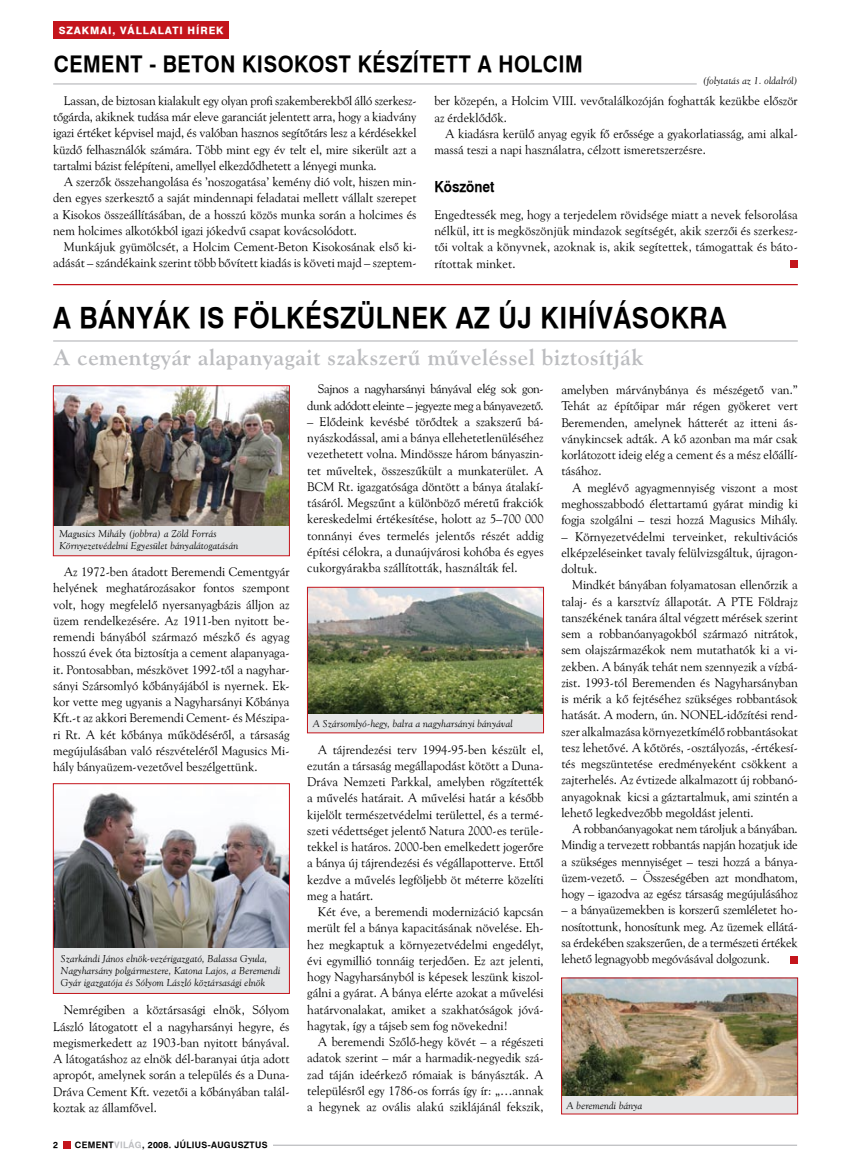
<style>
.page{position:relative;width:851px;height:1170px;background:#fff}
.page>*{position:absolute;margin:0;border:0;box-sizing:border-box;transform-origin:0 0}
.t1{font:28.75px "H Swiss 721 BT Bold";letter-spacing:.025em;color:#000;scale:.9 1}
.t2{font:22.5px "H Goudy Old Style BT Bold";letter-spacing:.025em;color:#bcbdc0}
.t3{font:22.5px "H Swiss 721 BT Bold";letter-spacing:.025em;color:#000;scale:.9 1}
.t4{font:15px "H Swiss 721 BT Bold";color:#000;scale:.9 1}
.t5{font:12.5px/16.2px "H Goudy Old Style BT";color:#000;text-align:justify}
.t6{font:12.5px/16.2px "H Goudy Old Style BT";letter-spacing:-.03em;color:#000;text-align:right}
.t7{font:10px/12px "H Goudy Old Style BT Italic";letter-spacing:.02em;color:#000}
.t8{font:10px "H Swiss 721 Heavy BT";letter-spacing:.09em;color:#fff}
.t9{font:8.75px "H Swiss 721 BT Bold";letter-spacing:.04em;color:#000}
.s1{color:#bcbdc0}
</style>
<div class="page">
<hr style="left:273px;top:1144px;width:524px;height:1px;background:#bcbdc0">
<div style="left:63px;top:1141px;width:7px;height:7px;background:#c4151c"></div>
<div style="left:53px;top:21px;width:176px;height:18px;background:#c4151c"></div>
<div style="left:790px;top:261px;width:7px;height:7px;background:#c4151c"></div>
<hr style="left:53px;top:83px;width:643px;height:2px;background:#bcbdc0">
<hr style="left:53px;top:340px;width:744px;height:1px;background:#bcbdc0">
<div style="left:53px;top:385px;width:236px;height:170px;background:#e6e7e8"></div>
<img style="left:55px;top:387px;width:232px;height:138px">
<div style="left:53px;top:385px;width:236px;height:171px;border:1px solid #c4151c"></div>
<div style="left:53px;top:783px;width:236px;height:210px;background:#e6e7e8"></div>
<img style="left:55px;top:785px;width:232px;height:162px">
<div style="left:53px;top:783px;width:236px;height:210px;border:1px solid #c4151c"></div>
<svg style="left:561px;top:977px;width:236px;height:136px;background:#d9ccca"></svg>
<img style="left:563px;top:979px;width:232px;height:116px">
<hr style="left:53px;top:284px;width:744px;height:1px;background:#c4151c">
<div style="left:790px;top:956px;width:7px;height:7px;background:#c4151c"></div>
<div style="left:307px;top:587px;width:236px;height:145px;background:#e6e7e8"></div>
<img style="left:309px;top:589px;width:232px;height:124px">
<div style="left:307px;top:587px;width:236px;height:146px;border:1px solid #c4151c"></div>
<p class="t8" style="left:59px;top:24px;width:166px">SZAKMAI, VÁLLALATI HÍREK</p>
<h2 class="t3" style="left:54px;top:50px;width:589px">CEMENT - BETON KISOKOST KÉSZÍTETT A HOLCIM</h2>
<p class="t7" style="left:702px;top:74px;width:96px">(folytatás az 1. oldalról)</p>
<p class="t5" style="left:53px;top:92px;width:365px;text-indent:11px">Lassan, de biztosan kialakult egy olyan profi szakemberekből álló szerkesz&shy;tőgárda, akiknek tudása már eleve garanciát jelentett arra, hogy a kiadvány igazi értéket képvisel majd, és valóban hasznos segítőtárs lesz a kérdésekkel küzdő felhasználók számára. Több mint egy év telt el, mire sikerült azt a tartalmi bázist felépíteni, amellyel elkezdődhetett a lényegi munka.</p>
<p class="t5" style="left:53px;top:173px;width:365px;text-indent:11px">A szerzők összehangolása és ’noszogatása’ kemény dió volt, hiszen min&shy;den egyes szerkesztő a saját mindennapi feladatai mellett vállalt szerepet a Kisokos összeállításában, de a hosszú közös munka során a holcimes és nem holcimes alkotókból igazi jókedvű csapat kovácsolódott.</p>
<p class="t5" style="left:53px;top:238px;width:365px;text-align:right">Munkájuk gyümölcsét, a Holcim Cement-Beton Kisokosának első ki&shy;adását – szándékaink szerint több bővített kiadás is követi majd – szep-tem-</p>
<p class="t5" style="left:434px;top:93px;width:365px">ber közepén, a Holcim VIII. vevőtalálkozóján foghatták kezükbe először az érdeklődők.</p>
<p class="t5" style="left:434px;top:125px;width:365px;text-indent:11px">A kiadásra kerülő anyag egyik fő erőssége a gyakorlatiasság, ami alkal&shy;massá teszi a napi használatra, célzott ismeretszerzésre.</p>
<p class="t4" style="left:434px;top:178px;width:68px">KÖSZÖNET</p>
<p class="t5" style="left:434px;top:206px;width:365px">Engedtessék meg, hogy a terjedelem rövidsége miatt a nevek felsorolása nélkül, itt is megköszönjük mindazok segítségét, akik szerzői és szerkesz&shy;tői voltak a könyvnek, azoknak is, akik segítettek, támogattak és báto&shy;rítottak minket.</p>
<h1 class="t1" style="left:53px;top:300px;width:749px">A BÁNYÁK IS FÖLKÉSZÜLNEK AZ ÚJ KIHÍVÁSOKRA</h1>
<h2 class="t2" style="left:53px;top:344px;width:592px">A cementgyár alapanyagait szakszerű műveléssel biztosítják</h2>
<p class="t6" style="left:307px;top:380px;width:238px">Sajnos a nagyharsányi bányával elég sok gon&shy;dunk adódott eleinte – jegyezte meg a bányavezető.</p>
<p class="t5" style="left:307px;top:413px;width:238px">– Elődeink kevésbé törődtek a szakszerű bá&shy;nyászkodással, ami a bánya ellehetetlenüléséhez vezethetett volna. Mindössze három bányaszin&shy;tet műveltek, összeszűkült a munkaterület. A BCM Rt. igazgatósága döntött a bánya átalakí&shy;tásáról. Megszűnt a különböző méretű frakciók kereskedelmi értékesítése, holott az 5–700 000 tonnányi éves termelés jelentős részét addig építési célokra, a dunaújvárosi kohóba és egyes cukorgyárakba szállították, használták fel.</p>
<p class="t5" style="left:561px;top:381px;width:238px">amelyben márványbánya és mészégető van.” Tehát az építőipar már régen gyökeret vert Beremenden, amelynek hátterét az itteni ás&shy;ványkincsek adták. A kő azonban ma már csak korlátozott ideig elég a cement és a mész előállí&shy;tásához.</p>
<p class="t5" style="left:561px;top:479px;width:238px;text-indent:11px">A meglévő agyagmennyiség viszont a most meghosszabbodó élettartamú gyárat mindig ki fogja szolgálni – teszi hozzá Magusics Mihály.</p>
<p class="t5" style="left:561px;top:528px;width:238px">– Környezetvédelmi terveinket, rekultivációs elképzeléseinket tavaly felülvizsgáltuk, újragon&shy;doltuk.</p>
<p class="t5" style="left:561px;top:576px;width:238px;text-indent:11px">Mindkét bányában folyamatosan ellenőrzik a talaj- és a karsztvíz állapotát. A PTE Földrajz tanszékének tanára által végzett mérések szerint sem a robbanóanyagokból származó nitrátok, sem olajszármazékok nem mutathatók ki a vi&shy;zekben. A bányák tehát nem szennyezik a vízbá&shy;zist. 1993-tól Beremenden és Nagyharsányban is mérik a kő fejtéséhez szükséges robbantások hatását. A modern, ún. NONEL-időzítési rend&shy;szer alkalmazása környezetkímélő robbantásokat tesz lehetővé. A kőtörés, -osztályozás, -értékesí&shy;tés megszüntetése eredményeként csökkent a zajterhelés. Az évtizede alkalmazott új robbanó&shy;anyagoknak kicsi a gáztartalmuk, ami szintén a lehető legkedvezőbb megoldást jelenti.</p>
<p class="t5" style="left:561px;top:820px;width:238px;text-indent:11px">A robbanóanyagokat nem tároljuk a bányában.<br>Mindig a tervezett robbantás napján hozatjuk ide a szükséges mennyiséget – teszi hozzá a bánya&shy;üzem-vezető. – Összeségében azt mondhatom, hogy – igazodva az egész társaság megújulásához</p>
<p class="t5" style="left:561px;top:901px;width:238px">– a bányaüzemekben is korszerű szemléletet ho&shy;nosítottunk, honosítunk meg. Az üzemek ellátá&shy;sa érdekében szakszerűen, de a természeti értékek lehető legnagyobb megóvásával dolgozunk.</p>
<p class="t7" style="left:59px;top:527px;width:180px">Magusics Mihály (jobbra) a Zöld Forrás<br>Környezetvédelmi Egyesület bányalátogatásán</p>
<p class="t5" style="left:53px;top:563px;width:238px;text-indent:11px">Az 1972-ben átadott Beremendi Cementgyár helyének meghatározásakor fontos szempont volt, hogy megfelelő nyersanyagbázis álljon az üzem rendelkezésére. Az 1911-ben nyitott be&shy;remendi bányából származó mészkő és agyag hosszú évek óta biztosítja a cement alapanyaga&shy;it. Pontosabban, mészkövet 1992-től a nagyhar&shy;sányi Szársomlyó kőbányájából is nyernek. Ek&shy;kor vette meg ugyanis a Nagyharsányi Kőbánya Kft.-t az akkori Beremendi Cement- és Mészipa&shy;ri Rt. A két kőbánya működéséről, a társaság megújulásában való részvételéről Magusics Mi&shy;hály bányaüzem-vezetővel beszélgettünk.</p>
<p class="t7" style="left:313px;top:717px;width:201px">A Szársomlyó-hegy, balra a nagyharsányi bányával</p>
<p class="t5" style="left:307px;top:740px;width:238px;text-indent:11px">A tájrendezési terv 1994-95-ben készült el, ezután a társaság megállapodást kötött a Duna-Dráva Nemzeti Parkkal, amelyben rögzítették a művelés határait. A művelési határ a később kijelölt természetvédelmi területtel, és a termé&shy;szeti védettséget jelentő Natura 2000-es terüle&shy;tekkel is határos. 2000-ben emelkedett jogerőre a bánya új tájrendezési és végállapotterve. Ettől kezdve a művelés legföljebb öt méterre közelíti meg a határt.</p>
<p class="t5" style="left:307px;top:903px;width:238px;text-indent:11px">Két éve, a beremendi modernizáció kapcsán merült fel a bánya kapacitásának növelése. Eh&shy;hez megkaptuk a környezetvédelmi engedélyt, évi egymillió tonnáig terjedően. Ez azt jelenti, hogy Nagyharsányból is képesek leszünk kiszol&shy;gálni a gyárat. A bánya elérte azokat a művelési határvonalakat, amiket a szakhatóságok jóvá&shy;hagytak, így a tájseb sem fog növekedni!</p>
<p class="t5" style="left:307px;top:1033px;width:238px;text-indent:11px">A beremendi Szőlő-hegy kövét – a régészeti adatok szerint – már a harmadik-negyedik szá&shy;zad táján ideérkező rómaiak is bányászták. A településről egy 1786-os forrás így ír: „…annak a hegynek az ovális alakú sziklájánál fekszik,</p>
<p class="t7" style="left:61px;top:951px;width:221px">Szarkándi János elnök-vezérigazgató, Balassa Gyula,<br>Nagyharsány polgármestere, Katona Lajos, a Beremendi<br>Gyár igazgatója és Sólyom László köztársasági elnök</p>
<p class="t5" style="left:53px;top:1001px;width:238px;text-indent:11px">Nemrégiben a köztársasági elnök, Sólyom László látogatott el a nagyharsányi hegyre, és megismerkedett az 1903-ban nyitott bányával.<br>A látogatáshoz az elnök dél-baranyai útja adott apropót, amelynek során a település és a Duna-Dráva Cement Kft. vezetői a kőbányában talál&shy;koztak az államfővel.</p>
<p class="t7" style="left:566px;top:1098px;width:77px">A beremendi bánya</p>
<p class="t9" style="left:75px;top:1139px;width:194px">CEMENT<span class="s1">VILÁG</span>, 2008. JÚLIUS-AUGUSZTUS</p>
</div>
